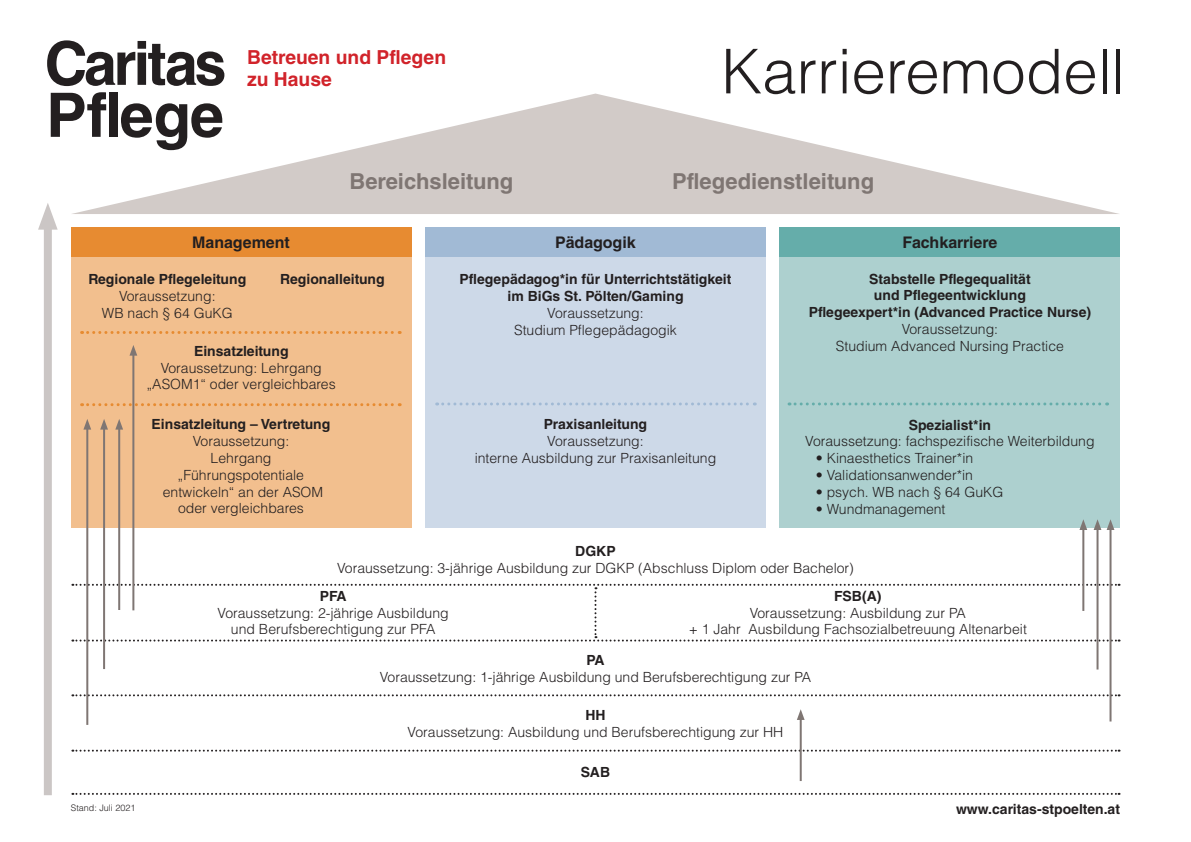
<style>
.page{position:relative;width:1191px;height:842px;background:#fff}
.page>*{position:absolute;margin:0;border:0;box-sizing:border-box;transform-origin:0 0}
.t1{font:300 61.8px "Helvetica LT Std";color:#231f20}
.t2{font:700 61.3px "Helvetica LT Std";letter-spacing:-.015em;color:#231f20}
.t3{font:700 22px "Helvetica LT Std";color:#7f7673}
.t4{font:700 19.3px/21.2px "Helvetica LT Std";color:#d1232a}
.t5{font:700 16px "Helvetica LT Std";color:#231f20}
.t6{font:300 14px/16.8px "Helvetica LT Std";color:#231f20;text-align:center}
.t7{font:700 14px/16.8px "Helvetica LT Std";color:#231f20;text-align:center}
.t8{font:300 9px "Helvetica LT Std";color:#231f20}
</style>
<div class="page">
<svg style="left:47px;top:40px;width:177px;height:46px"></svg>
<svg style="left:72px;top:94px;width:1047px;height:120px"></svg>
<div style="left:71px;top:227px;width:340px;height:301px;background:#f2bf8e"></div>
<div style="left:780px;top:227px;width:340px;height:301px;background:#add0cf"></div>
<div style="left:425px;top:227px;width:340px;height:301px;background:#cdd9e8"></div>
<div style="left:71px;top:227px;width:340px;height:30px;background:#e78b31"></div>
<div style="left:425px;top:227px;width:340px;height:30px;background:#a1bad5"></div>
<div style="left:780px;top:227px;width:340px;height:30px;background:#65adaa"></div>
<svg style="left:789px;top:402px;width:318px;height:3px"></svg>
<svg style="left:437px;top:402px;width:318px;height:3px"></svg>
<svg style="left:82px;top:403px;width:318px;height:3px"></svg>
<svg style="left:82px;top:331px;width:318px;height:3px"></svg>
<svg style="left:72px;top:694px;width:1047px;height:2px"></svg>
<svg style="left:72px;top:750px;width:1047px;height:2px"></svg>
<svg style="left:72px;top:793px;width:1047px;height:2px"></svg>
<svg style="left:72px;top:584px;width:1047px;height:57px"></svg>
<hr style="left:799px;top:716px;width:2px;height:65px;background:#7f7673">
<svg style="left:797px;top:709px;width:7px;height:11px"></svg>
<hr style="left:1109px;top:526px;width:2px;height:195px;background:#7f7673">
<hr style="left:1096px;top:526px;width:2px;height:143px;background:#7f7673">
<svg style="left:1093px;top:519px;width:21px;height:11px"></svg>
<hr style="left:1082px;top:526px;width:2px;height:85px;background:#7f7673">
<svg style="left:1079px;top:519px;width:8px;height:11px"></svg>
<hr style="left:132px;top:352px;width:2px;height:258px;background:#7f7673">
<svg style="left:129px;top:345px;width:8px;height:11px"></svg>
<hr style="left:118px;top:426px;width:2px;height:184px;background:#7f7673">
<svg style="left:115px;top:419px;width:8px;height:11px"></svg>
<hr style="left:103px;top:426px;width:2px;height:243px;background:#7f7673">
<svg style="left:100px;top:419px;width:8px;height:11px"></svg>
<hr style="left:86px;top:426px;width:2px;height:299px;background:#7f7673">
<svg style="left:83px;top:419px;width:8px;height:11px"></svg>
<div style="left:44px;top:218px;width:8px;height:577px;background:#cbc6c5"></div>
<svg style="left:38px;top:203px;width:20px;height:27px"></svg>
<h2 class="t2" style="left:46px;top:78px;width:179px">Pflege</h2>
<h3 class="t4" style="left:247px;top:47px;width:200px">Betreuen und Pflegen zu Hause</h3>
<h1 class="t1" style="left:721px;top:33px;width:406px">Karrieremodell</h1>
<h3 class="t3" style="left:349px;top:168px;width:165px">Bereichsleitung</h3>
<h3 class="t3" style="left:672px;top:168px;width:204px">Pflegedienstleitung</h3>
<p class="t5" style="left:192px;top:232px;width:99px">Management</p>
<p class="t5" style="left:555px;top:232px;width:82px">Pädagogik</p>
<p class="t5" style="left:902px;top:232px;width:96px">Fachkarriere</p>
<p class="t7" style="left:88px;top:271px;width:159px">Regionale Pflegeleitung</p>
<p class="t6" style="left:102px;top:288px;width:132px">Voraussetzung:<br>WB nach § 64 GuKG</p>
<p class="t7" style="left:280px;top:271px;width:106px">Regionalleitung</p>
<p class="t7" style="left:194px;top:342px;width:96px">Einsatzleitung</p>
<p class="t6" style="left:147px;top:359px;width:190px">Voraussetzung: Lehrgang „ASOM1“ oder vergleichbares</p>
<p class="t7" style="left:152px;top:416px;width:180px">Einsatzleitung – Vertretung</p>
<p class="t6" style="left:163px;top:433px;width:162px">Voraussetzung:<br>Lehrgang „Führungspotentiale entwickeln“ an der ASOM oder vergleichbares</p>
<p class="t7" style="left:459px;top:271px;width:273px">Pflegepädagog*in für Unterrichtstätigkeit im BiGs St. Pölten/Gaming</p>
<p class="t6" style="left:514px;top:304px;width:164px">Voraussetzung:<br>Studium Pflegepädagogik</p>
<p class="t7" style="left:544px;top:416px;width:105px">Praxisanleitung</p>
<p class="t6" style="left:475px;top:433px;width:243px">Voraussetzung:<br>interne Ausbildung zur Praxisanleitung</p>
<p class="t7" style="left:808px;top:270px;width:284px">Stabstelle Pflegequalität<br>und Pflegeentwicklung<br>Pflegeexpert*in (Advanced Practice Nurse)</p>
<p class="t6" style="left:836px;top:320px;width:229px">Voraussetzung:<br>Studium Advanced Nursing Practice</p>
<p class="t7" style="left:908px;top:416px;width:84px">Spezialist*in</p>
<p class="t6" style="left:805px;top:433px;width:291px">Voraussetzung: fachspezifische Weiterbildung</p>
<p class="t6" style="left:816px;top:450px;width:159px">• Kinaesthetics Trainer*in</p>
<p class="t6" style="left:816px;top:466px;width:159px">• Validationsanwender*in</p>
<p class="t6" style="left:816px;top:483px;width:189px">• psych. WB nach § 64 GuKG</p>
<p class="t6" style="left:816px;top:500px;width:131px">• Wundmanagement</p>
<p class="t8" style="left:71px;top:802px;width:66px">Stand: Juli 2021</p>
<p class="t7" style="left:575px;top:543px;width:42px">DGKP</p>
<p class="t6" style="left:337px;top:560px;width:518px">Voraussetzung: 3-jährige Ausbildung zur DGKP (Abschluss Diplom oder Bachelor)</p>
<p class="t7" style="left:320px;top:587px;width:28px">PFA</p>
<p class="t6" style="left:218px;top:604px;width:233px">Voraussetzung: 2-jährige Ausbildung und Berufsberechtigung zur PFA</p>
<p class="t7" style="left:586px;top:651px;width:20px">PA</p>
<p class="t6" style="left:380px;top:668px;width:433px">Voraussetzung: 1-jährige Ausbildung und Berufsberechtigung zur PA</p>
<p class="t7" style="left:585px;top:706px;width:22px">HH</p>
<p class="t6" style="left:408px;top:723px;width:377px">Voraussetzung: Ausbildung und Berufsberechtigung zur HH</p>
<p class="t7" style="left:581px;top:764px;width:31px">SAB</p>
<p class="t7" style="left:834px;top:587px;width:49px">FSB(A)</p>
<p class="t6" style="left:688px;top:604px;width:340px">Voraussetzung: Ausbildung zur PA<br>+ 1 Jahr Ausbildung Fachsozialbetreuung Altenarbeit</p>
<p class="t7" style="left:956px;top:801px;width:165px">www.caritas-stpoelten.at</p>
</div>
